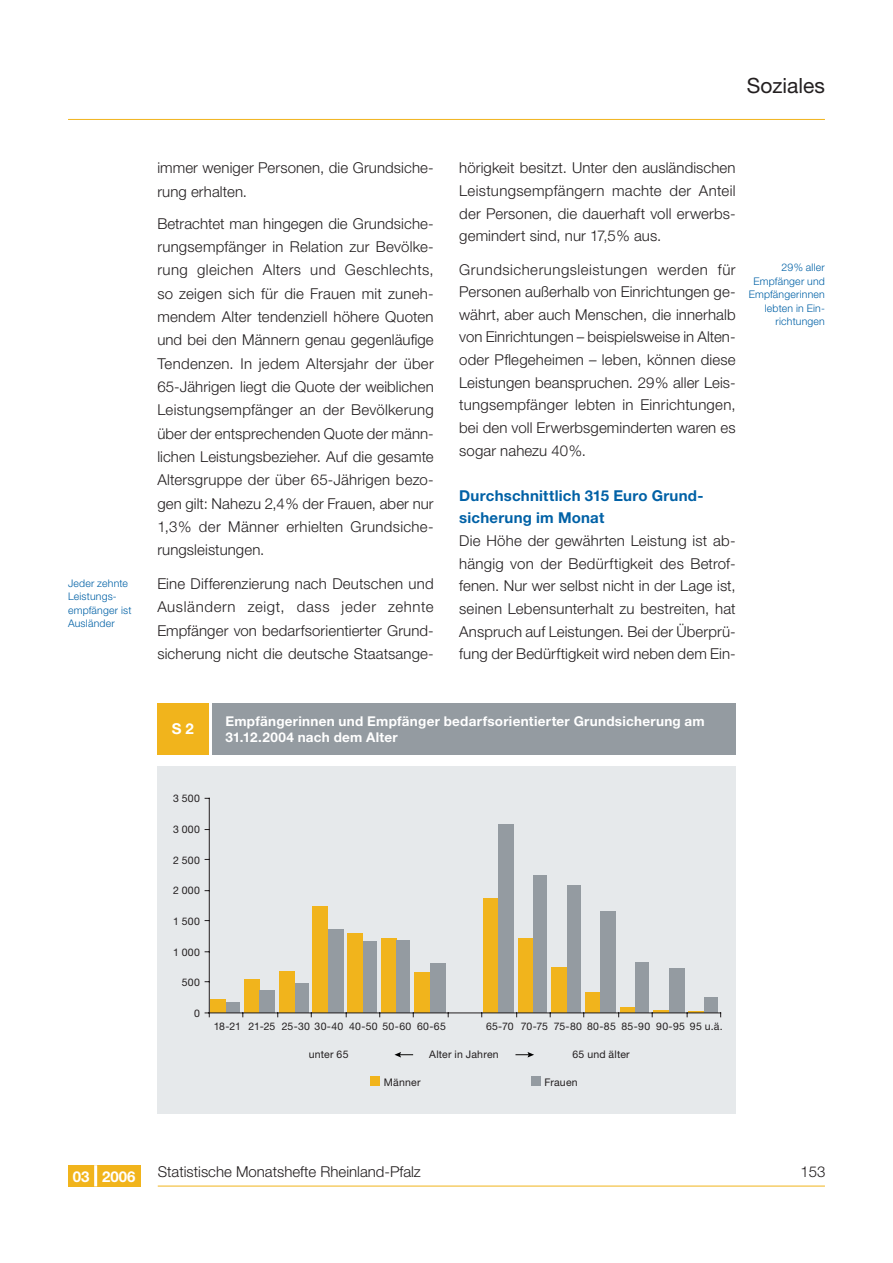
<style>
.page{position:relative;width:893px;height:1263px;background:#fff}
.page>*{position:absolute;margin:0;border:0;box-sizing:border-box;transform-origin:0 0}
.t1{font:21px "Helvetica Neue LT";color:#231f20}
.t2{font:300 15px/23.4px "Helvetica Neue LT";letter-spacing:.01em;color:#231f20;text-align:justify}
.t3{font:700 15px/22.6px "Helvetica Neue LT";letter-spacing:.015em;color:#0061a6}
.t4{font:700 15px "Helvetica Neue LT";color:#fff}
.t5{font:700 13.5px/16.2px "Helvetica Neue LT";letter-spacing:.02em;color:#fff}
.t6{font:10.5px "Helvetica Neue LT";letter-spacing:.02em;color:#231f20}
.t7{font:300 10.5px/13.5px "Helvetica Neue LT";letter-spacing:.02em;color:#0061a6}
</style>
<div class="page">
<hr style="left:68px;top:119px;width:757px;height:1px;background:#f1b41c">
<div style="left:68px;top:1165px;width:72px;height:21px;background:#f1b41c"></div>
<hr style="left:94px;top:1165px;width:3px;height:21px;background:#fff">
<hr style="left:158px;top:1186px;width:667px;height:1px;background:#f1b41c">
<div style="left:157px;top:703px;width:51px;height:51px;background:#f1b41c"></div>
<div style="left:213px;top:703px;width:523px;height:51px;background:#949ba1"></div>
<div style="left:157px;top:767px;width:579px;height:347px;background:#e6e9eb"></div>
<div style="left:211px;top:1000px;width:15px;height:13px;background:#f1b41c"></div>
<div style="left:244px;top:979px;width:16px;height:34px;background:#f1b41c"></div>
<div style="left:279px;top:971px;width:15px;height:42px;background:#f1b41c"></div>
<div style="left:313px;top:906px;width:15px;height:107px;background:#f1b41c"></div>
<div style="left:348px;top:933px;width:15px;height:80px;background:#f1b41c"></div>
<div style="left:381px;top:939px;width:15px;height:74px;background:#f1b41c"></div>
<div style="left:415px;top:972px;width:15px;height:41px;background:#f1b41c"></div>
<div style="left:483px;top:898px;width:15px;height:115px;background:#f1b41c"></div>
<div style="left:518px;top:939px;width:15px;height:74px;background:#f1b41c"></div>
<div style="left:552px;top:967px;width:15px;height:46px;background:#f1b41c"></div>
<div style="left:585px;top:992px;width:15px;height:21px;background:#f1b41c"></div>
<div style="left:620px;top:1008px;width:15px;height:5px;background:#f1b41c"></div>
<hr style="left:654px;top:1010px;width:15px;height:3px;background:#f1b41c">
<div style="left:226px;top:1002px;width:14px;height:11px;background:#949ba1"></div>
<div style="left:260px;top:991px;width:15px;height:22px;background:#949ba1"></div>
<div style="left:294px;top:983px;width:14px;height:30px;background:#949ba1"></div>
<div style="left:328px;top:930px;width:15px;height:83px;background:#949ba1"></div>
<div style="left:363px;top:941px;width:14px;height:72px;background:#949ba1"></div>
<div style="left:396px;top:940px;width:14px;height:73px;background:#949ba1"></div>
<div style="left:430px;top:963px;width:15px;height:50px;background:#949ba1"></div>
<div style="left:498px;top:824px;width:16px;height:189px;background:#949ba1"></div>
<div style="left:533px;top:875px;width:14px;height:138px;background:#949ba1"></div>
<div style="left:567px;top:885px;width:14px;height:128px;background:#949ba1"></div>
<div style="left:600px;top:911px;width:16px;height:102px;background:#949ba1"></div>
<div style="left:635px;top:962px;width:14px;height:51px;background:#949ba1"></div>
<div style="left:669px;top:969px;width:15px;height:44px;background:#949ba1"></div>
<div style="left:704px;top:997px;width:14px;height:16px;background:#949ba1"></div>
<hr style="left:209px;top:798px;width:1px;height:215px;background:#231f20">
<hr style="left:209px;top:1012px;width:512px;height:1px;background:#231f20">
<svg style="left:205px;top:1012px;width:5px;height:5px"></svg>
<svg style="left:687px;top:1011px;width:17px;height:6px"></svg>
<div style="left:371px;top:1076px;width:9px;height:10px;background:#f1b41c"></div>
<div style="left:531px;top:1076px;width:9px;height:10px;background:#949ba1"></div>
<svg style="left:394px;top:1052px;width:19px;height:5px"></svg>
<svg style="left:515px;top:1052px;width:19px;height:5px"></svg>
<h1 class="t1" style="left:747px;top:73px;width:80px">Soziales</h1>
<p class="t7" style="left:68px;top:576px;width:65px">Jeder zehnte<br>Leistungs&shy;empfänger ist<br>Ausländer</p>
<p class="t2" style="left:157px;top:156px;width:278px">immer weniger Personen, die Grundsiche&shy;rung erhalten.</p>
<p class="t2" style="left:157px;top:211px;width:278px">Betrachtet man hingegen die Grundsiche&shy;rungsempfänger in Relation zur Bevölke&shy;rung gleichen Alters und Geschlechts, so zeigen sich für die Frauen mit zuneh&shy;mendem Alter tendenziell höhere Quoten und bei den Männern genau gegenläufige Tendenzen. In jedem Altersjahr der über 65-Jährigen liegt die Quote der weiblichen Leistungsempfänger an der Bevölkerung über der entsprechenden Quote der männ&shy;lichen Leistungsbezieher. Auf die gesamte Altersgruppe der über 65-Jährigen bezo&shy;gen gilt: Nahezu 2,4% der Frauen, aber nur 1,3% der Männer erhielten Grundsiche&shy;rungsleistungen.</p>
<p class="t2" style="left:157px;top:572px;width:278px">Eine Differenzierung nach Deutschen und Ausländern zeigt, dass jeder zehnte Empfänger von bedarfsorientierter Grund&shy;sicherung nicht die deutsche Staatsange-</p>
<p class="t2" style="left:459px;top:156px;width:278px;line-height:22.6px">hörigkeit besitzt. Unter den ausländischen Leistungsempfängern machte der Anteil der Personen, die dauerhaft voll erwerbs&shy;gemindert sind, nur 17,5% aus.</p>
<p class="t2" style="left:459px;top:258px;width:278px;line-height:22.6px">Grundsicherungsleistungen werden für Personen außerhalb von Einrichtungen ge&shy;währt, aber auch Menschen, die innerhalb von Einrichtungen – beispielsweise in Alten&shy;oder Pflegeheimen – leben, können diese Leistungen beanspruchen. 29% aller Leis&shy;tungsempfänger lebten in Einrichtungen, bei den voll Erwerbsgeminderten waren es sogar nahezu 40%.</p>
<p class="t3" style="left:459px;top:484px;width:244px">Durchschnittlich 315 Euro Grund&shy;sicherung im Monat</p>
<p class="t2" style="left:459px;top:529px;width:278px;line-height:22.6px">Die Höhe der gewährten Leistung ist ab&shy;hängig von der Bedürftigkeit des Betrof&shy;fenen. Nur wer selbst nicht in der Lage ist, seinen Lebensunterhalt zu bestreiten, hat Anspruch auf Leistungen. Bei der Überprü&shy;fung der Bedürftigkeit wird neben dem Ein-</p>
<p class="t7" style="left:749px;top:260px;width:78px;text-align:right">29% aller<br>Empfänger und<br>Empfängerinnen lebten in Ein&shy;richtungen</p>
<p class="t4" style="left:172px;top:720px;width:24px">S 2</p>
<p class="t5" style="left:225px;top:712px;width:481px">Empfängerinnen und Empfänger bedarfsorientierter Grundsicherung am<br>31.12.2004 nach dem Alter</p>
<p class="t6" style="left:173px;top:792px;width:28px">3 500</p>
<p class="t6" style="left:173px;top:823px;width:29px">3 000</p>
<p class="t6" style="left:173px;top:854px;width:28px">2 500</p>
<p class="t6" style="left:173px;top:884px;width:29px">2 000</p>
<p class="t6" style="left:173px;top:915px;width:28px">1 500</p>
<p class="t6" style="left:173px;top:946px;width:29px">1 000</p>
<p class="t6" style="left:182px;top:976px;width:20px">500</p>
<p class="t6" style="left:194px;top:1007px;width:7px">0</p>
<p class="t6" style="left:214px;top:1020px;width:234px">18-21 21-25 25-30 30-40 40-50 50-60 60-65</p>
<p class="t6" style="left:486px;top:1020px;width:238px">65-70 70-75 75-80 80-85 85-90 90-95 95 u.ä.</p>
<p class="t6" style="left:309px;top:1048px;width:41px">unter 65</p>
<p class="t6" style="left:429px;top:1048px;width:71px">Alter in Jahren</p>
<p class="t6" style="left:573px;top:1048px;width:59px">65 und älter</p>
<p class="t6" style="left:384px;top:1076px;width:38px">Männer</p>
<p class="t6" style="left:544px;top:1076px;width:35px">Frauen</p>
<p class="t4" style="left:73px;top:1167px;width:64px">03 2006</p>
<p class="t2" style="left:158px;top:1159px;width:265px">Statistische Monatshefte Rheinland-Pfalz</p>
<p class="t2" style="left:800px;top:1159px;width:27px">153</p>
</div>
